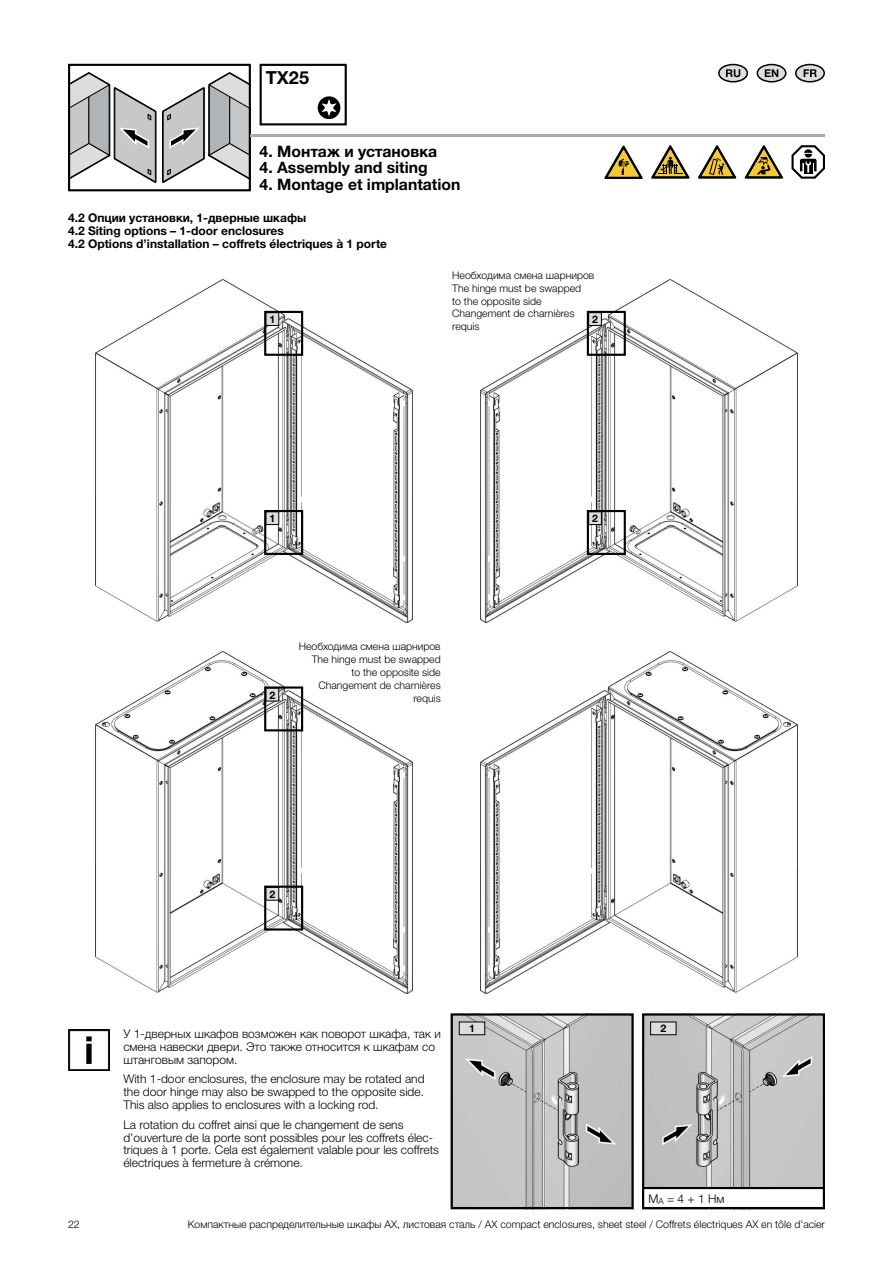
<style>
.page{position:relative;width:893px;height:1263px;background:#fff}
.page>*{position:absolute;margin:0;border:0;box-sizing:border-box;transform-origin:0 0}
.t1{font:700 18px "Neue Helvetica For Rittal";color:#000}
.t2{font:700 15.75px "Neue Helvetica For Rittal";color:#000}
.t3{font:300 12px/12.9px "Neue Helvetica For Rittal";color:#000}
.t4{font:700 12px/12.9px "Neue Helvetica For Rittal";color:#000}
.t5{font:300 10.5px/12.9px "Neue Helvetica For Rittal";color:#000;text-align:right}
.t6{font:700 10.5px "Neue Helvetica For Rittal";color:#000}
</style>
<div class="page">
<svg style="left:757px;top:65px;width:29px;height:17px"></svg>
<div style="left:757px;top:64px;width:29px;height:18px;border:2px solid #000;border-radius:50%"></div>
<svg style="left:765px;top:69px;width:13px;height:8px"></svg>
<div style="left:796px;top:65px;width:28px;height:17px;background:#dcddde;border-radius:50%"></div>
<div style="left:795px;top:64px;width:30px;height:18px;border:2px solid #000;border-radius:50%"></div>
<svg style="left:804px;top:69px;width:13px;height:8px"></svg>
<div style="left:719px;top:65px;width:28px;height:17px;background:#dcddde;border-radius:50%"></div>
<div style="left:718px;top:64px;width:30px;height:18px;border:2px solid #000;border-radius:50%"></div>
<svg style="left:726px;top:69px;width:14px;height:8px"></svg>
<svg style="left:71px;top:72px;width:177px;height:111px"></svg>
<div style="left:68px;top:64px;width:183px;height:127px;border:2px solid #000"></div>
<svg style="left:604px;top:146px;width:39px;height:33px"></svg>
<svg style="left:651px;top:145px;width:38px;height:34px"></svg>
<svg style="left:698px;top:145px;width:38px;height:34px"></svg>
<svg style="left:745px;top:145px;width:38px;height:34px"></svg>
<svg style="left:791px;top:145px;width:34px;height:34px"></svg>
<hr style="left:251px;top:134px;width:574px;height:3px;background:#a7a9ac">
<img style="left:96px;top:280px;width:317px;height:342px">
<img style="left:96px;top:651px;width:317px;height:343px">
<img style="left:480px;top:651px;width:317px;height:343px">
<img style="left:480px;top:280px;width:317px;height:342px">
<img style="left:645px;top:1016px;width:177px;height:171px">
<div style="left:642px;top:1013px;width:183px;height:196px;border:2px solid #000"></div>
<div style="left:651px;top:1022px;width:25px;height:13px;background:#dcddde"></div>
<div style="left:650px;top:1022px;width:26px;height:13px;border:1px solid #000"></div>
<img style="left:454px;top:1016px;width:177px;height:190px">
<div style="left:451px;top:1013px;width:183px;height:196px;border:2px solid #000"></div>
<div style="left:459px;top:1022px;width:26px;height:13px;background:#dcddde"></div>
<div style="left:459px;top:1022px;width:26px;height:13px;border:1px solid #000"></div>
<div style="left:642px;top:1187px;width:183px;height:22px;border:2px solid #000"></div>
<div style="left:264px;top:311px;width:39px;height:45px;border:2px solid #000"></div>
<div style="left:266px;top:313px;width:13px;height:12px;background:#dcddde"></div>
<div style="left:266px;top:312px;width:13px;height:14px;border:1px solid #000"></div>
<div style="left:587px;top:311px;width:39px;height:45px;border:2px solid #000"></div>
<div style="left:589px;top:313px;width:12px;height:12px;background:#dcddde"></div>
<div style="left:588px;top:312px;width:14px;height:14px;border:1px solid #000"></div>
<div style="left:264px;top:686px;width:39px;height:45px;border:2px solid #000"></div>
<div style="left:266px;top:688px;width:13px;height:13px;background:#dcddde"></div>
<div style="left:266px;top:688px;width:13px;height:13px;border:1px solid #000"></div>
<div style="left:264px;top:510px;width:39px;height:45px;border:2px solid #000"></div>
<div style="left:266px;top:512px;width:13px;height:13px;background:#dcddde"></div>
<div style="left:266px;top:511px;width:13px;height:14px;border:1px solid #000"></div>
<div style="left:587px;top:510px;width:39px;height:45px;border:2px solid #000"></div>
<div style="left:589px;top:512px;width:12px;height:13px;background:#dcddde"></div>
<div style="left:588px;top:511px;width:14px;height:14px;border:1px solid #000"></div>
<div style="left:264px;top:886px;width:39px;height:44px;border:2px solid #000"></div>
<div style="left:266px;top:887px;width:13px;height:13px;background:#dcddde"></div>
<div style="left:266px;top:887px;width:13px;height:13px;border:1px solid #000"></div>
<div style="left:318px;top:96px;width:22px;height:23px;background:#000;border-radius:50%"></div>
<svg style="left:322px;top:99px;width:14px;height:17px"></svg>
<div style="left:260px;top:64px;width:87px;height:61px;border:2px solid #000"></div>
<img style="left:68px;top:1029px;width:41px;height:41px">
<h1 class="t1" style="left:266px;top:66px;width:45px">TX25</h1>
<h2 class="t2" style="left:260px;top:141px;width:179px">4. Монтаж и установка</h2>
<h2 class="t2" style="left:260px;top:158px;width:170px">4. Assembly and siting</h2>
<h2 class="t2" style="left:260px;top:174px;width:202px">4. Montage et implantation</h2>
<p class="t4" style="left:68px;top:211px;width:321px">4.2 Опции установки, 1-дверные шкафы<br>4.2 Siting options – 1-door enclosures<br>4.2 Options d’installation – coffrets électriques à 1 porte</p>
<p class="t5" style="left:452px;top:268px;width:144px;text-align:left">Необходима смена шарниров<br>The hinge must be swapped<br>to the opposite side<br>Changement de charnières requis</p>
<p class="t6" style="left:269px;top:313px;width:7px">1</p>
<p class="t6" style="left:592px;top:313px;width:7px">2</p>
<p class="t6" style="left:269px;top:512px;width:7px">1</p>
<p class="t6" style="left:592px;top:512px;width:7px">2</p>
<p class="t6" style="left:269px;top:688px;width:7px">2</p>
<p class="t5" style="left:299px;top:640px;width:144px">Необходима смена шарниров<br>The hinge must be swapped<br>to the opposite side<br>Changement de charnières requis</p>
<p class="t6" style="left:269px;top:887px;width:7px">2</p>
<p class="t3" style="left:123px;top:1027px;width:319px">У 1-дверных шкафов возможен как поворот шкафа, так и смена навески двери. Это также относится к шкафам со штанговым запором.</p>
<p class="t3" style="left:123px;top:1073px;width:303px;text-align:justify">With 1-door enclosures, the enclosure may be rotated and the door hinge may also be swapped to the opposite side.<br>This also applies to enclosures with a locking rod.</p>
<p class="t3" style="left:123px;top:1118px;width:317px">La rotation du coffret ainsi que le changement de sens d’ouverture de la porte sont possibles pour les coffrets élec&shy;triques à 1 porte. Cela est également valable pour les coffrets électriques à fermeture à crémone.</p>
<p class="t6" style="left:469px;top:1022px;width:7px">1</p>
<p class="t6" style="left:660px;top:1022px;width:7px">2</p>
<p class="t3" style="left:648px;top:1192px;width:78px">M<sub>A</sub> = 4 + 1 Нм</p>
<p class="t5" style="left:68px;top:1218px;width:13px">22</p>
<p class="t5" style="left:188px;top:1218px;width:639px">Компактные распределительные шкафы AX, листовая сталь / AX compact enclosures, sheet steel / Coffrets électriques AX en tôle d’acier</p>
</div>
